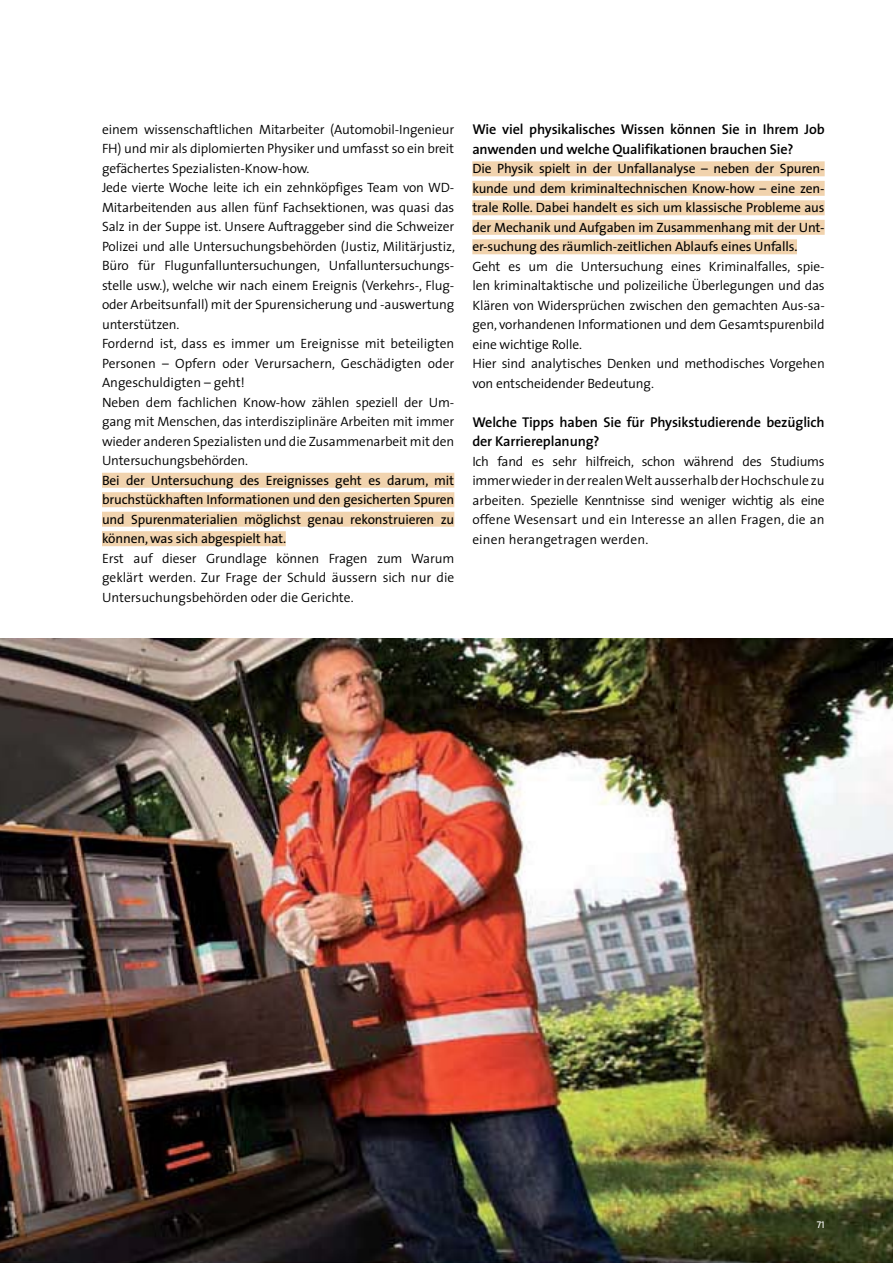
<style>
.page{position:relative;width:893px;height:1263px;background:#fff}
.page>*{position:absolute;margin:0;border:0;box-sizing:border-box;transform-origin:0 0}
.t1{font:600 14.25px/19.5px "The Sans";letter-spacing:-.01em;color:#000}
.t2{font:300 13.5px/19.5px "The Sans";letter-spacing:-.01em;color:#000}
.t3{font:13.5px/19.5px "The Sans";letter-spacing:-.01em;color:#000;text-align:justify}
.t4{font:9.75px "The Sans Caps";color:#fff}
</style>
<div class="page">
<img style="left:0;top:639px;width:893px;height:624px">
<div style="left:102px;top:473px;width:352px;height:15px;background:#f1d3ae"></div>
<div style="left:102px;top:492px;width:352px;height:15px;background:#f1d3ae"></div>
<div style="left:102px;top:512px;width:352px;height:15px;background:#f1d3ae"></div>
<div style="left:102px;top:531px;width:184px;height:15px;background:#f1d3ae"></div>
<div style="left:472px;top:161px;width:353px;height:15px;background:#f1d3ae"></div>
<div style="left:472px;top:181px;width:353px;height:15px;background:#f1d3ae"></div>
<div style="left:472px;top:200px;width:353px;height:15px;background:#f1d3ae"></div>
<div style="left:472px;top:220px;width:353px;height:15px;background:#f1d3ae"></div>
<div style="left:472px;top:239px;width:325px;height:15px;background:#f1d3ae"></div>
<p class="t2" style="left:102px;top:121px;width:354px">einem wissenschaftlichen Mitarbeiter (Automobil-Ingenieur FH) und mir als diplomierten Physiker und umfasst so ein breit gefächertes Spezialisten-Know-how.<br>Jede vierte Woche leite ich ein zehnköpfiges Team von WD-Mitarbeitenden aus allen fünf Fachsektionen, was quasi das Salz in der Suppe ist. Unsere Auftraggeber sind die Schweizer Polizei und alle Untersuchungsbehörden (Justiz, Militärjustiz, Büro für Flugunfalluntersuchungen, Unfalluntersuchungs&shy;stelle usw.), welche wir nach einem Ereignis (Verkehrs-, Flug&shy;oder Arbeitsunfall) mit der Spurensicherung und -auswertung unterstützen.<br>Fordernd ist, dass es immer um Ereignisse mit beteiligten Personen – Opfern oder Verursachern, Geschädigten oder Angeschuldigten – geht!<br>Neben dem fachlichen Know-how zählen speziell der Um&shy;gang mit Menschen, das interdisziplinäre Arbeiten mit immer wieder anderen Spezialisten und die Zusammenarbeit mit den Untersuchungsbehörden.</p>
<p class="t3" style="left:102px;top:472px;width:354px">Bei der Untersuchung des Ereignisses geht es darum, mit bruchstückhaften Informationen und den gesicherten Spuren und Spurenmaterialien möglichst genau rekonstruieren zu können, was sich abgespielt hat.</p>
<p class="t2" style="left:102px;top:550px;width:354px;text-align:justify">Erst auf dieser Grundlage können Fragen zum Warum geklärt werden. Zur Frage der Schuld äussern sich nur die Untersuchungsbehörden oder die Gerichte.</p>
<p class="t1" style="left:472px;top:121px;width:354px">Wie viel physikalisches Wissen können Sie in Ihrem Job anwenden und welche Qualifikationen brauchen Sie?</p>
<p class="t3" style="left:472px;top:160px;width:354px">Die Physik spielt in der Unfallanalyse – neben der Spuren&shy;kunde und dem kriminaltechnischen Know-how – eine zen&shy;trale Rolle. Dabei handelt es sich um klassische Probleme aus der Mechanik und Aufgaben im Zusammenhang mit der Unt&shy;er-suchung des räumlich-zeitlichen Ablaufs eines Unfalls.</p>
<p class="t2" style="left:472px;top:258px;width:354px">Geht es um die Untersuchung eines Kriminalfalles, spie&shy;len kriminaltaktische und polizeiliche Überlegungen und das Klären von Widersprüchen zwischen den gemachten Aus-sa&shy;gen, vorhandenen Informationen und dem Gesamtspurenbild eine wichtige Rolle.<br>Hier sind analytisches Denken und methodisches Vorgehen von entscheidender Bedeutung.</p>
<p class="t1" style="left:472px;top:413px;width:354px">Welche Tipps haben Sie für Physikstudierende bezüglich der Karriereplanung?</p>
<p class="t2" style="left:472px;top:453px;width:354px;text-align:justify">Ich fand es sehr hilfreich, schon während des Studiums immer wieder in der realen Welt ausserhalb der Hochschule zu arbeiten. Spezielle Kenntnisse sind weniger wichtig als eine offene Wesensart und ein Interesse an allen Fragen, die an einen herangetragen werden.</p>
<p class="t4" style="left:817px;top:1216px;width:9px">71</p>
</div>
